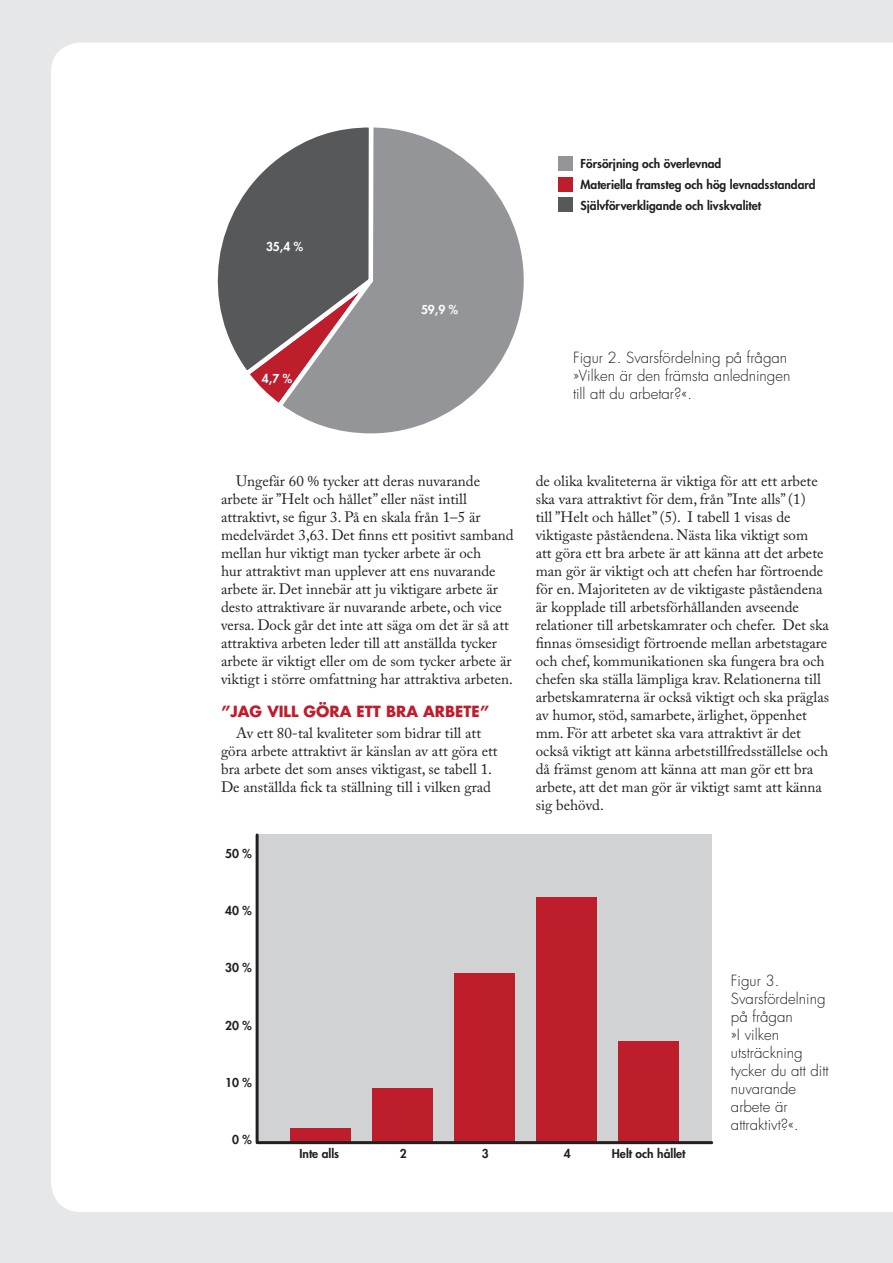
<style>
.page{position:relative;width:893px;height:1263px;background:#e6e7e9}
.page>*{position:absolute;margin:0;border:0;box-sizing:border-box;transform-origin:0 0}
.t1{font:15px/18px "Adobe Caslon Pro";color:#231f20}
.t2{font:300 15px/18px "Futura Std";color:#231f20}
.t3{font:700 15px "Futura Std";color:#be1d2c}
.t4{font:800 12px "Futura Std";color:#231f20}
.t5{font:800 12px "Futura Std";color:#fff}
</style>
<div class="page">
<div style="left:51px;top:43px;width:842px;height:1169px;background:#fff"></div>
<div style="left:235px;top:122px;width:553px;height:319px;background:#fff"></div>
<svg style="left:293px;top:127px;width:231px;height:307px"></svg>
<svg style="left:211px;top:122px;width:166px;height:290px;background:#938a8d"></svg>
<div style="left:558px;top:177px;width:15px;height:14px;background:#be1d2c"></div>
<div style="left:558px;top:156px;width:15px;height:14px;background:#939598"></div>
<div style="left:558px;top:198px;width:15px;height:14px;background:#57585a"></div>
<svg style="left:254px;top:833px;width:459px;height:313px;background:#caa3a8"></svg>
<p class="t5" style="left:266px;top:239px;width:39px">35,4 %</p>
<p class="t5" style="left:262px;top:371px;width:32px">4,7 %</p>
<p class="t5" style="left:421px;top:302px;width:39px">59,9 %</p>
<p class="t4" style="left:580px;top:156px;width:142px">Försörjning och överlevnad</p>
<p class="t4" style="left:580px;top:198px;width:182px">Självförverkligande och livskvalitet</p>
<p class="t4" style="left:580px;top:177px;width:237px">Materiella framsteg och hög levnadsstandard</p>
<p class="t2" style="left:573px;top:349px;width:219px">Figur 2. Svarsfördelning på frågan »Vilken är den främsta anledningen till att du arbetar?«.</p>
<p class="t1" style="left:221px;top:472px;width:294px;text-indent:15px">Ungefär 60 % tycker att deras nuvarande arbete är ”Helt och hållet” eller näst intill attraktivt, se figur 3. På en skala från 1–5 är medelvärdet 3,63. Det finns ett positivt samband mellan hur viktigt man tycker arbete är och<br>hur attraktivt man upplever att ens nuvarande arbete är. Det innebär att ju viktigare arbete är desto attraktivare är nuvarande arbete, och vice versa. Dock går det inte att säga om det är så att attraktiva arbeten leder till att anställda tycker arbete är viktigt eller om de som tycker arbete är viktigt i större omfattning har attraktiva arbeten.</p>
<p class="t3" style="left:221px;top:701px;width:270px">”JAG VILL GÖRA ETT BRA ARBETE”</p>
<p class="t1" style="left:221px;top:724px;width:278px;text-align:center">Av ett 80-tal kvaliteter som bidrar till att<br>göra arbete attraktivt är känslan av att göra ett bra arbete det som anses viktigast, se tabell 1.<br>De anställda fick ta ställning till i vilken grad</p>
<p class="t4" style="left:225px;top:845px;width:28px">50 %</p>
<p class="t4" style="left:225px;top:903px;width:28px">40 %</p>
<p class="t4" style="left:225px;top:960px;width:28px">30 %</p>
<p class="t4" style="left:225px;top:1018px;width:28px">20 %</p>
<p class="t4" style="left:225px;top:1075px;width:28px">10 %</p>
<p class="t4" style="left:232px;top:1132px;width:21px">0 %</p>
<p class="t1" style="left:536px;top:472px;width:295px">de olika kvaliteterna är viktiga för att ett arbete ska vara attraktivt för dem, från ”Inte alls” (1)<br>till ”Helt och hållet” (5). I tabell 1 visas de viktigaste påståendena. Nästa lika viktigt som<br>att göra ett bra arbete är att känna att det arbete man gör är viktigt och att chefen har förtroende för en. Majoriteten av de viktigaste påståendena är kopplade till arbetsförhållanden avseende relationer till arbetskamrater och chefer. Det ska finnas ömsesidigt förtroende mellan arbetstagare och chef, kommunikationen ska fungera bra och chefen ska ställa lämpliga krav. Relationerna till arbetskamraterna är också viktigt och ska präglas av humor, stöd, samarbete, ärlighet, öppenhet mm. För att arbetet ska vara attraktivt är det också viktigt att känna arbetstillfredsställelse och då främst genom att känna att man gör ett bra arbete, att det man gör är viktigt samt att känna sig behövd.</p>
<p class="t2" style="left:731px;top:972px;width:99px">Figur 3.<br>Svarsfördelning på frågan<br>»I vilken utsträckning tycker du att ditt nuvarande arbete är attraktivt?«.</p>
<p class="t4" style="left:299px;top:1145px;width:41px">Inte alls</p>
<p class="t4" style="left:400px;top:1145px;width:8px">2</p>
<p class="t4" style="left:482px;top:1145px;width:8px">3</p>
<p class="t4" style="left:564px;top:1145px;width:8px">4</p>
<p class="t4" style="left:612px;top:1145px;width:75px">Helt och hållet</p>
</div>
